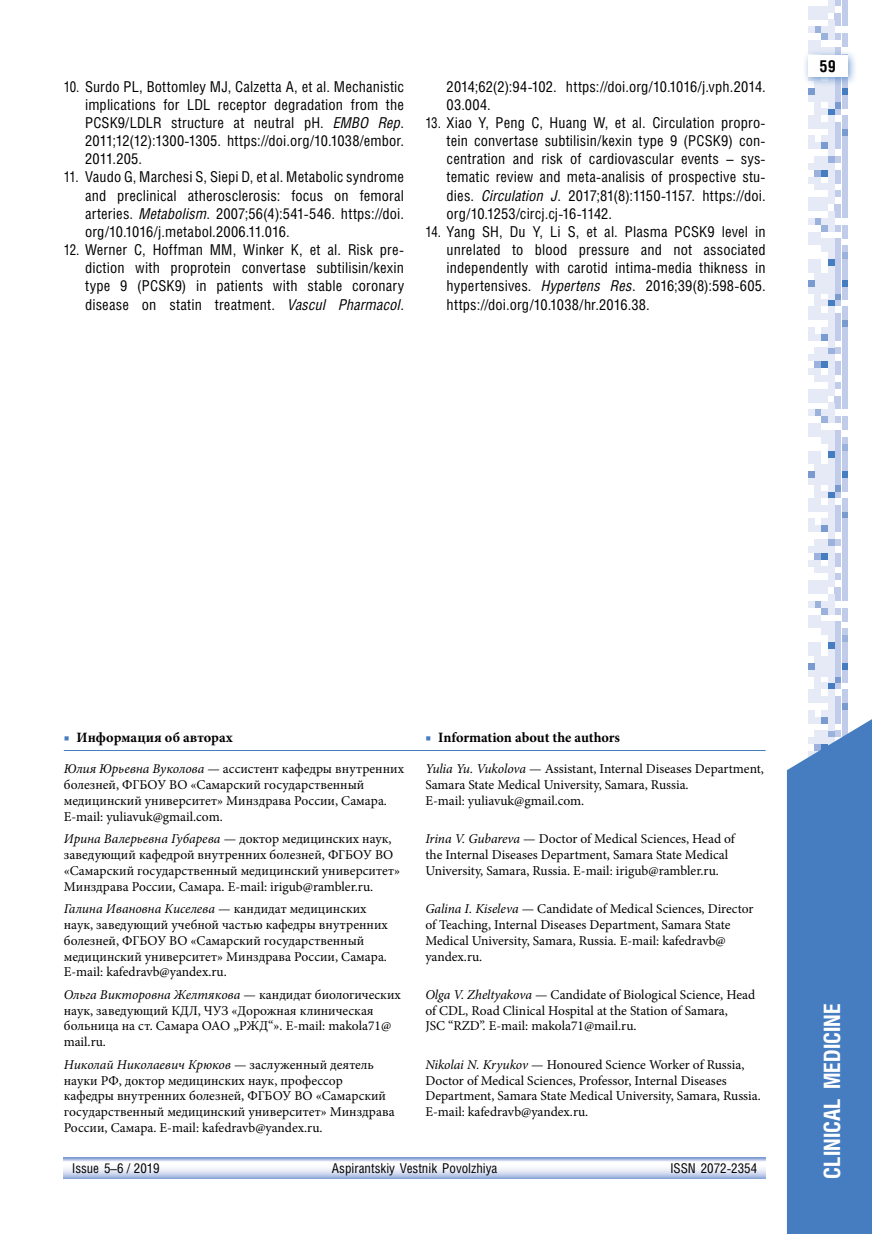
<style>
.page{position:relative;width:872px;height:1234px;background:#fff}
.page>*{position:absolute;margin:0;border:0;box-sizing:border-box;transform-origin:0 0}
.t1{font:700 22.5px "Helios Cond C";color:#fff}
.t2{font:700 16.5px "Helios Cond C";color:#000}
.t3{font:15px/18.1px "Helios Cond C";letter-spacing:.01em;color:#000;text-align:justify;scale:.9 1}
.t4{font:15px/18.1px "Helios Cond C";letter-spacing:.01em;color:#000}
.t5{font:700 14.25px "Minion Pro";color:#000}
.t6{font:13.5px/15.8px "Minion Pro";color:#000}
.t7{font:13.5px "Helios Cond C";color:#000}
.s1{font-style:italic}
.s2{font-weight:400;color:#457dc0}
.s3{color:#457dc0}
</style>
<div class="page">
<svg style="left:808px;top:676px;width:39px;height:30px"></svg>
<div style="left:841px;top:669px;width:6px;height:7px;background:#c0cce9"></div>
<div style="left:835px;top:669px;width:6px;height:7px;background:#c0cce9"></div>
<div style="left:828px;top:669px;width:6px;height:7px;background:#e6eaf6"></div>
<div style="left:821px;top:669px;width:6px;height:7px;background:#e6eaf6"></div>
<div style="left:815px;top:669px;width:6px;height:7px;background:#e6eaf6"></div>
<div style="left:808px;top:669px;width:6px;height:7px;background:#e6eaf6"></div>
<svg style="left:808px;top:573px;width:39px;height:96px"></svg>
<div style="left:841px;top:566px;width:6px;height:7px;background:#c0cce9"></div>
<div style="left:828px;top:566px;width:6px;height:7px;background:#e6eaf6"></div>
<div style="left:821px;top:566px;width:6px;height:7px;background:#e6eaf6"></div>
<div style="left:815px;top:566px;width:6px;height:7px;background:#e6eaf6"></div>
<svg style="left:808px;top:525px;width:39px;height:41px"></svg>
<div style="left:841px;top:518px;width:6px;height:7px;background:#c0cce9"></div>
<div style="left:835px;top:518px;width:6px;height:7px;background:#c0cce9"></div>
<div style="left:828px;top:518px;width:6px;height:7px;background:#e6eaf6"></div>
<div style="left:821px;top:518px;width:6px;height:7px;background:#e6eaf6"></div>
<div style="left:808px;top:518px;width:6px;height:7px;background:#e6eaf6"></div>
<svg style="left:808px;top:313px;width:39px;height:205px"></svg>
<div style="left:841px;top:306px;width:6px;height:7px;background:#c0cce9"></div>
<div style="left:828px;top:306px;width:6px;height:7px;background:#e6eaf6"></div>
<div style="left:815px;top:306px;width:6px;height:7px;background:#e6eaf6"></div>
<div style="left:808px;top:306px;width:6px;height:7px;background:#e6eaf6"></div>
<svg style="left:808px;top:259px;width:39px;height:47px"></svg>
<div style="left:841px;top:252px;width:6px;height:7px;background:#9bb2dc"></div>
<div style="left:835px;top:252px;width:6px;height:7px;background:#c0cce9"></div>
<div style="left:828px;top:252px;width:6px;height:7px;background:#e6eaf6"></div>
<svg style="left:808px;top:102px;width:39px;height:150px"></svg>
<div style="left:841px;top:95px;width:6px;height:7px;background:#c0cce9"></div>
<div style="left:835px;top:95px;width:6px;height:7px;background:#c0cce9"></div>
<div style="left:828px;top:95px;width:6px;height:7px;background:#e6eaf6"></div>
<div style="left:821px;top:95px;width:6px;height:7px;background:#e6eaf6"></div>
<div style="left:815px;top:95px;width:6px;height:7px;background:#e6eaf6"></div>
<div style="left:808px;top:95px;width:6px;height:7px;background:#e6eaf6"></div>
<svg style="left:808px;top:0;width:39px;height:95px"></svg>
<div style="left:802px;top:49px;width:56px;height:38px;background:#457dc0;opacity:.75"></div>
<div style="left:808px;top:55px;width:39px;height:22px;background:#fff"></div>
<svg style="left:787px;top:706px;width:85px;height:527px;background:#5185c4"></svg>
<svg style="left:64px;top:1157px;width:701px;height:21px"></svg>
<hr style="left:64px;top:750px;width:701px;height:1px;background:#457dc0">
<p class="t3" style="left:85px;top:77px;width:356px;text-indent:-21px">10. Surdo PL, Bottomley MJ, Calzetta A, et al. Mechanistic implications for LDL receptor degradation from the PCSK9/LDLR structure at neutral pH. <span class="s1">EMBO Rep</span>.<br>2011;12(12):1300-1305. https://doi.org/10.1038/embor.<br>2011.205.</p>
<p class="t3" style="left:85px;top:168px;width:356px;text-indent:-21px">11. Vaudo G, Marchesi S, Siepi D, et al. Metabolic syndrome and preclinical atherosclerosis: focus on femoral arteries. <span class="s1">Metabolism</span>. 2007;56(4):541-546. https://doi. org/10.1016/j.metabol.2006.11.016.</p>
<p class="t3" style="left:85px;top:240px;width:356px;text-indent:-21px">12. Werner C, Hoffman MM, Winker K, et al. Risk pre&shy;diction with proprotein convertase subtilisin/kexin type 9 (PCSK9) in patients with stable coronary disease on statin treatment. <span class="s1">Vascul Pharmacol</span>.</p>
<p class="t4" style="left:446px;top:77px;width:320px">2014;62(2):94-102. https://doi.org/10.1016/j.vph.2014.<br>03.004.</p>
<p class="t3" style="left:446px;top:113px;width:356px;text-indent:-21px">13. Xiao Y, Peng C, Huang W, et al. Circulation propro&shy;tein convertase subtilisin/kexin type 9 (PCSK9) con&shy;centration and risk of cardiovascular events – sys&shy;tematic review and meta-analisis of prospective stu&shy;dies. <span class="s1">Circulation J</span>. 2017;81(8):1150-1157. https://doi. org/10.1253/circj.cj-16-1142.</p>
<p class="t3" style="left:446px;top:222px;width:356px;text-indent:-21px">14. Yang SH, Du Y, Li S, et al. Plasma PCSK9 level in unrelated to blood pressure and not associated independently with carotid intima-media thikness in hypertensives. <span class="s1">Hypertens Res</span>. 2016;39(8):598-605. https://doi.org/10.1038/hr.2016.38.</p>
<p class="t2" style="left:819px;top:56px;width:18px">59</p>
<p class="t5" style="left:64px;top:727px;width:170px"><span class="s2">■</span> Информация об авторах</p>
<p class="t5" style="left:425px;top:727px;width:196px"><span class="s3">■</span> Information about the authors</p>
<p class="t6" style="left:64px;top:761px;width:342px"><span class="s1">Юлия Юрьевна Вуколова</span> — ассистент кафедры внутренних болезней, ФГБОУ ВО «Самарский государственный медицинский университет» Минздрава России, Самара.<br>E-mail: yuliavuk@gmail.com.</p>
<p class="t6" style="left:425px;top:761px;width:340px"><span class="s1">Yulia Yu. Vukolova</span> — Assistant, Internal Diseases Department,<br>Samara State Medical University, Samara, Russia.<br>E-mail: yuliavuk@gmail.com.</p>
<p class="t6" style="left:64px;top:831px;width:338px"><span class="s1">Ирина Валерьевна Губарева</span> — доктор медицинских наук, заведующий кафедрой внутренних болезней, ФГБОУ ВО «Самарский государственный медицинский университет» Минздрава России, Самара. E-mail: irigub@rambler.ru.</p>
<p class="t6" style="left:425px;top:831px;width:311px"><span class="s1">Irina V. Gubareva</span> — Doctor of Medical Sciences, Head of the Internal Diseases Department, Samara State Medical<br>University, Samara, Russia. E-mail: irigub@rambler.ru.</p>
<p class="t6" style="left:64px;top:900px;width:325px"><span class="s1">Галина Ивановна Киселева</span> — кандидат медицинских наук, заведующий учебной частью кафедры внутренних болезней, ФГБОУ ВО «Самарский государственный медицинский университет» Минздрава России, Самара.<br>E-mail: kafedravb@yandex.ru.</p>
<p class="t6" style="left:425px;top:900px;width:330px"><span class="s1">Galina I. Kiseleva</span> — Candidate of Medical Sciences, Director of Teaching, Internal Diseases Department, Samara State Medical University, Samara, Russia. E-mail: kafedravb@ yandex.ru.</p>
<p class="t6" style="left:64px;top:986px;width:338px"><span class="s1">Ольга Викторовна Желтякова</span> — кандидат биологических наук, заведующий КДЛ, ЧУЗ «Дорожная клиническая больница на ст. Самара ОАО „РЖД“». E-mail: makola71@ mail.ru.</p>
<p class="t6" style="left:425px;top:986px;width:331px"><span class="s1">Olga V. Zheltyakova</span> — Candidate of Biological Science, Head of CDL, Road Clinical Hospital at the Station of Samara,<br>JSC “RZD”. E-mail: makola71@mail.ru.</p>
<p class="t6" style="left:64px;top:1056px;width:332px"><span class="s1">Николай Николаевич Крюков</span> — заслуженный деятель науки РФ, доктор медицинских наук, профессор кафедры внутренних болезней, ФГБОУ ВО «Самарский государственный медицинский университет» Минздрава России, Самара. E-mail: kafedravb@yandex.ru.</p>
<p class="t6" style="left:425px;top:1056px;width:337px"><span class="s1">Nikolai N. Kryukov</span> — Honoured Science Worker of Russia, Doctor of Medical Sciences, Professor, Internal Diseases Department, Samara State Medical University, Samara, Russia.<br>E-mail: kafedravb@yandex.ru.</p>
<p class="t7" style="left:72px;top:1159px;width:89px">Issue 5–6 / 2019</p>
<p class="t7" style="left:332px;top:1159px;width:167px">Aspirantskiy Vestnik Povolzhiya</p>
<p class="t7" style="left:670px;top:1159px;width:88px">ISSN 2072-2354</p>
<h1 class="t1" style="left:818px;top:1178px;width:176px;rotate:-90deg">CLINICAL MEDICINE</h1>
</div>
